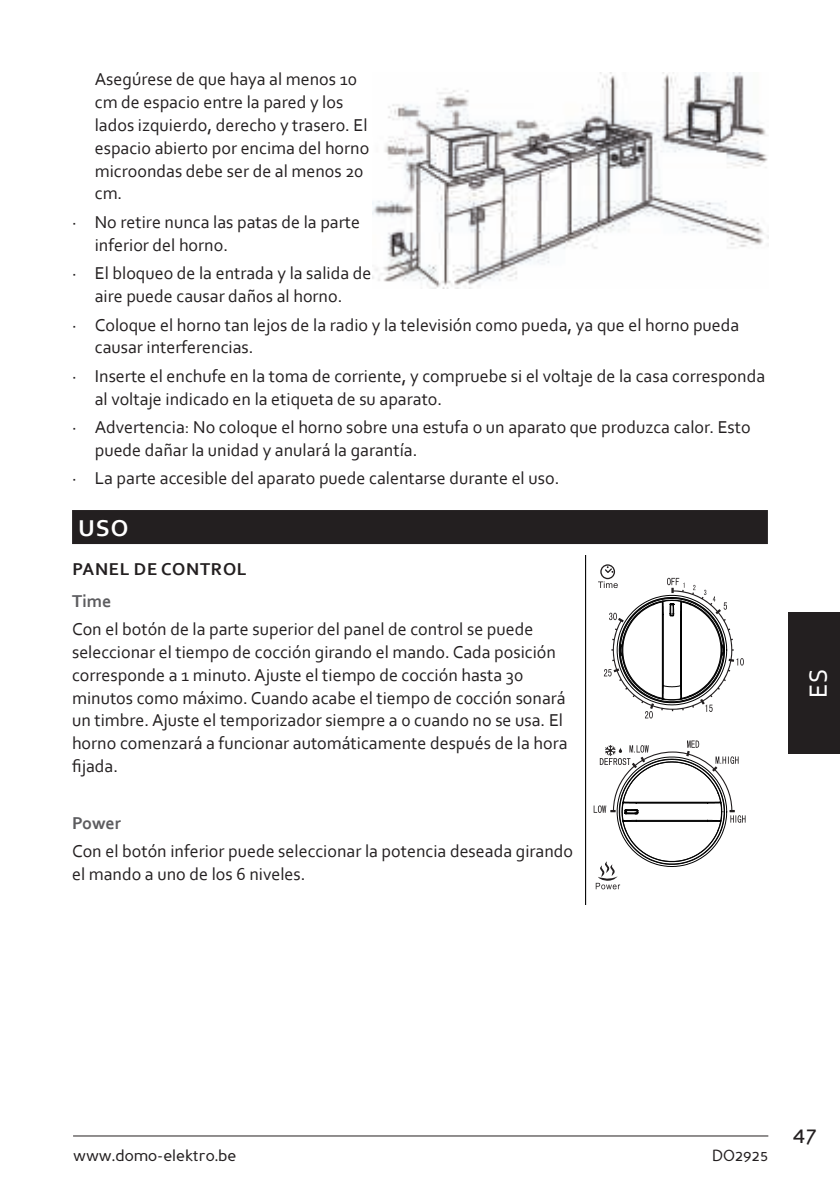
<style>
.page{position:relative;width:840px;height:1191px;background:#fff}
.page>*{position:absolute;margin:0;border:0;box-sizing:border-box;transform-origin:0 0}
.t1{font:26px "Corbel";color:#fff}
.t2{font:700 24px "Corbel";color:#fff}
.t3{font:24px "Perspective Sans";color:#231f20}
.t4{font:18px/22.8px "Corbel";color:#231f20}
.t5{font:700 18px "Corbel";letter-spacing:.04em;color:#231f20}
.t6{font:700 18px "Corbel";color:#5c5c5f}
.t7{font:16px "Perspective Sans";color:#231f20}
</style>
<div class="page">
<hr style="left:73px;top:1135px;width:694px;height:1px;background:#231f20">
<div style="left:788px;top:612px;width:51px;height:142px;background:#231f20"></div>
<div style="left:72px;top:510px;width:695px;height:34px;background:#231f20"></div>
<img style="left:372px;top:72px;width:395px;height:216px">
<hr style="left:585px;top:556px;width:1px;height:348px;background:#030303">
<svg style="left:593px;top:740px;width:152px;height:149px"></svg>
<svg style="left:598px;top:564px;width:145px;height:154px"></svg>
<p class="t4" style="left:95px;top:68px;width:276px">Asegúrese de que haya al menos 10 cm de espacio entre la pared y los lados izquierdo, derecho y trasero. El espacio abierto por encima del horno microondas debe ser de al menos 20 cm.</p>
<p class="t4" style="left:95px;top:212px;width:266px;text-indent:-23px">· No retire nunca las patas de la parte inferior del horno.</p>
<p class="t4" style="left:72px;top:263px;width:301px;text-align:center">· El bloqueo de la entrada y la salida de aire puede causar daños al horno.</p>
<p class="t4" style="left:95px;top:314px;width:645px;text-indent:-23px">· Coloque el horno tan lejos de la radio y la televisión como pueda, ya que el horno pueda causar interferencias.</p>
<p class="t4" style="left:95px;top:365px;width:671px;text-indent:-23px">· Inserte el enchufe en la toma de corriente, y compruebe si el voltaje de la casa corresponda al voltaje indicado en la etiqueta de su aparato.</p>
<p class="t4" style="left:95px;top:417px;width:657px;text-indent:-23px">· Advertencia: No coloque el horno sobre una estufa o un aparato que produzca calor. Esto puede dañar la unidad y anulará la garantía.</p>
<p class="t4" style="left:72px;top:468px;width:488px">· La parte accesible del aparato puede calentarse durante el uso.</p>
<h2 class="t2" style="left:78px;top:516px;width:52px">USO</h2>
<p class="t5" style="left:72px;top:560px;width:176px">PANEL DE CONTROL</p>
<p class="t6" style="left:72px;top:592px;width:41px">Time</p>
<p class="t4" style="left:72px;top:619px;width:496px">Con el botón de la parte superior del panel de control se puede seleccionar el tiempo de cocción girando el mando. Cada posición corresponde a 1 minuto. Ajuste el tiempo de cocción hasta 30 minutos como máximo. Cuando acabe el tiempo de cocción sonará un timbre. Ajuste el temporizador siempre a 0 cuando no se usa. El horno comenzará a funcionar automáticamente después de la hora fijada.</p>
<p class="t6" style="left:72px;top:814px;width:51px">Power</p>
<p class="t4" style="left:72px;top:841px;width:502px">Con el botón inferior puede seleccionar la potencia deseada girando el mando a uno de los 6 niveles.</p>
<h1 class="t1" style="left:806px;top:697px;width:30px;rotate:-90deg">ES</h1>
<p class="t7" style="left:73px;top:1149px;width:165px">www.domo-elektro.be</p>
<p class="t7" style="left:711px;top:1149px;width:58px">DO2925</p>
<h2 class="t3" style="left:792px;top:1124px;width:26px">47</h2>
</div>
